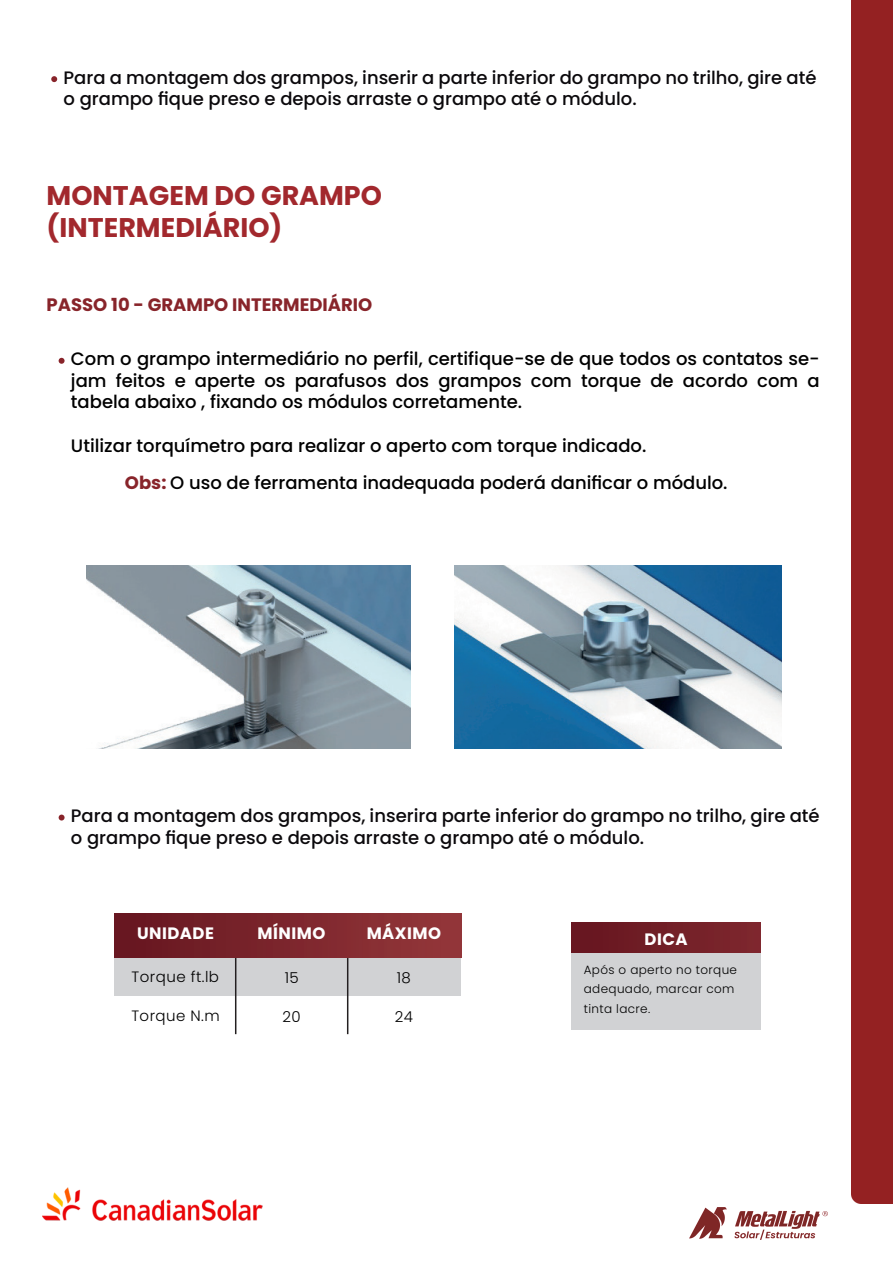
<style>
.page{position:relative;width:893px;height:1263px;background:#fff}
.page>*{position:absolute;margin:0;border:0;box-sizing:border-box;transform-origin:0 0}
.t1{font:700 27px/32.4px "Poppins";color:#a2282d}
.t2{font:500 18px/21.6px "Poppins";color:#000;text-align:justify}
.t3{font:500 18px/21.6px "Poppins";color:#0b090c}
.t4{font:700 18px "Poppins";color:#88242a}
.Títulos_tabela{font:700 16.5px "Poppins";letter-spacing:.03em;color:#fff}
.Textos_Tabela{font:300 15px "Poppins";letter-spacing:.03em;color:#000}
.Textos_Tabela-2{font:300 12px/19.5px "Poppins";letter-spacing:.03em;color:#000}
.s1{font-weight:700;color:#88242a}
</style>
<div class="page">
<div style="left:852px;top:0;width:41px;height:1203px;background:#942122"></div>
<svg style="left:59px;top:814px;width:6px;height:6px"></svg>
<svg style="left:59px;top:358px;width:6px;height:6px"></svg>
<div style="left:571px;top:953px;width:190px;height:77px;background:#d1d2d4"></div>
<div style="left:571px;top:923px;width:190px;height:30px;background:#711f26"></div>
<div style="left:115px;top:957px;width:346px;height:39px;background:#d1d2d4"></div>
<hr style="left:347px;top:957px;width:1px;height:77px;background:#231f20">
<hr style="left:235px;top:957px;width:1px;height:77px;background:#231f20">
<div style="left:115px;top:914px;width:346px;height:43px;background:linear-gradient(to right,#661620,#94373a)"></div>
<img style="left:87px;top:566px;width:324px;height:183px">
<img style="left:454px;top:566px;width:328px;height:183px">
<svg style="left:51px;top:76px;width:6px;height:6px"></svg>
<img style="left:689px;top:1207px;width:138px;height:32px">
<img style="left:42px;top:1187px;width:220px;height:34px">
<p class="t3" style="left:64px;top:67px;width:754px">Para a montagem dos grampos, inserir a parte inferior do grampo no trilho, gire até o grampo fique preso e depois arraste o grampo até o módulo.</p>
<p class="t1" style="left:47px;top:179px;width:337px">MONTAGEM DO GRAMPO (INTERMEDIÁRIO)</p>
<p class="t4" style="left:47px;top:294px;width:327px">PASSO 10 - GRAMPO INTERMEDIÁRIO</p>
<p class="t2" style="left:71px;top:348px;width:750px">Com o grampo intermediário no perfil, certifique-se de que todos os contatos se&shy;jam feitos e aperte os parafusos dos grampos com torque de acordo com a tabela abaixo , fixando os módulos corretamente.</p>
<p class="t2" style="left:71px;top:435px;width:577px">Utilizar torquímetro para realizar o aperto com torque indicado.</p>
<p class="t2" style="left:125px;top:472px;width:604px"><span class="s1">Obs:</span> O uso de ferramenta inadequada poderá danificar o módulo.</p>
<p class="t3" style="left:71px;top:805px;width:750px">Para a montagem dos grampos, inserira parte inferior do grampo no trilho, gire até o grampo fique preso e depois arraste o grampo até o módulo.</p>
<p class="Títulos_tabela" style="left:137px;top:924px;width:78px">UNIDADE</p>
<p class="Títulos_tabela" style="left:257px;top:924px;width:69px">MÍNIMO</p>
<p class="Títulos_tabela" style="left:367px;top:924px;width:76px">MÁXIMO</p>
<p class="Textos_Tabela" style="left:132px;top:968px;width:89px">Torque ft.lb</p>
<p class="Textos_Tabela" style="left:285px;top:969px;width:16px">15</p>
<p class="Textos_Tabela" style="left:397px;top:969px;width:16px">18</p>
<p class="Textos_Tabela" style="left:131px;top:1006px;width:90px">Torque N.m</p>
<p class="Textos_Tabela" style="left:282px;top:1008px;width:20px">20</p>
<p class="Textos_Tabela" style="left:395px;top:1008px;width:20px">24</p>
<p class="Títulos_tabela" style="left:644px;top:929px;width:45px">DICA</p>
<p class="Textos_Tabela-2" style="left:584px;top:960px;width:155px">Após o aperto no torque adequado, marcar com tinta lacre.</p>
</div>
